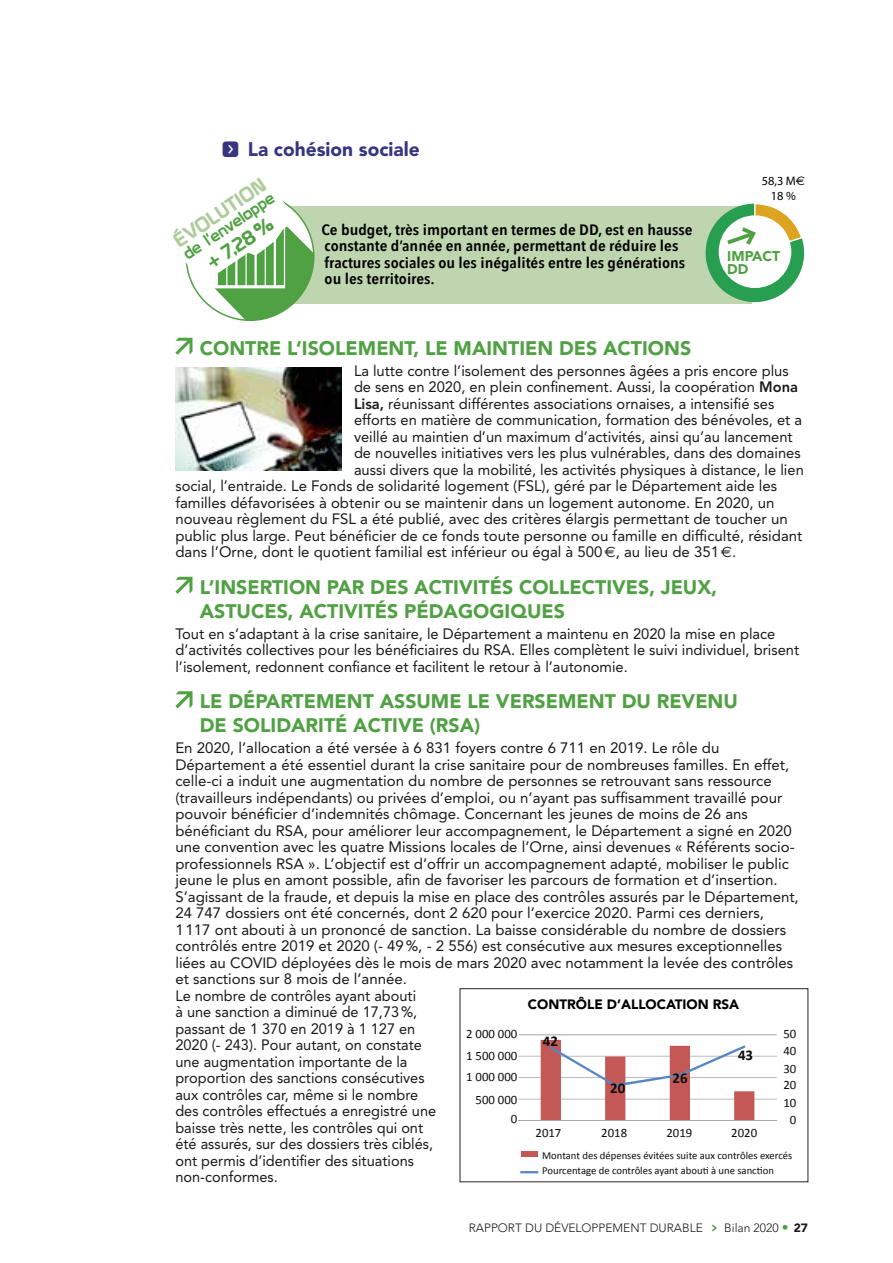
<style>
.page{position:relative;width:893px;height:1263px;background:#fff}
.page>*{position:absolute;margin:0;border:0;box-sizing:border-box;transform-origin:0 0}
.t1{font:900 19.5px/24px "Avenir LT Std";color:#50a143}
.t2{font:900 19.5px "Avenir LT Std";color:#373580}
.t3{font:19.5px "Prototype";color:#adcb9b}
.t4{font:19.5px "Prototype";color:#50a143}
.t5{font:16.5px "Prototype";color:#50a143}
.t6{font:15px/16.5px "Avenir LT Std";color:#191919}
.t7{font:600 15px/16.5px "Avenir Next Condensed";color:#000;scale:1.15 1}
.t8{font:700 14.85px "Calibri";color:#000}
.t9{font:900 14.1px/12.6px "Avenir LT Std";color:#50a143}
.t10{font:900 13.5px "Avenir LT Std";color:#000}
.t11{font:12.75px/17.1px "Calibri";color:#000}
.t12{font:condensed 12.3px/14.4px "Akzidenz Grotesk BE";color:#000;text-align:center}
.t13{font:300 12px "Avenir LT Std";color:#191919}
.t14{font:10.65px/14.9px "Calibri";color:#000}
.s1{font-family:"Button Bonus Rounded Negative";font-weight:400}
.s2{font-family:"Euro Sans";font-stretch:normal}
.s3{font-weight:800}
.s4{font-family:"Euro Sans"}
.s5{font-family:"Avenir Next Condensed";font-weight:700;font-size:13.5px;color:#50a143}
.s6{font-weight:900}
</style>
<div class="page">
<div style="left:221px;top:206px;width:531px;height:98px;background:#bfd5af"></div>
<svg style="left:185px;top:200px;width:129px;height:120px"></svg>
<svg style="left:175px;top:337px;width:18px;height:18px"></svg>
<svg style="left:175px;top:576px;width:18px;height:18px"></svg>
<svg style="left:175px;top:691px;width:18px;height:18px"></svg>
<svg style="left:705px;top:203px;width:100px;height:100px"></svg>
<img style="left:175px;top:368px;width:166px;height:103px">
<hr style="left:519px;top:1099px;width:258px;height:1px;background:#a3a3a3">
<hr style="left:519px;top:1077px;width:258px;height:1px;background:#a3a3a3">
<hr style="left:519px;top:1056px;width:258px;height:1px;background:#a3a3a3">
<hr style="left:519px;top:1034px;width:258px;height:1px;background:#a3a3a3">
<hr style="left:519px;top:1120px;width:258px;height:1px;background:#a3a3a3">
<svg style="left:541px;top:1040px;width:213px;height:80px"></svg>
<div style="left:521px;top:1151px;width:16px;height:6px;background:#c35856"></div>
<svg style="left:520px;top:1171px;width:18px;height:2px"></svg>
<div style="left:460px;top:988px;width:348px;height:194px;border:1px solid #191919"></div>
<h1 class="t2" style="left:221px;top:137px;width:200px"><span class="s1">f</span> La cohésion sociale</h1>
<h1 class="t3" style="left:169px;top:232px;width:108px;rotate:-34deg">ÉVOLUTION</h1>
<p class="t5" style="left:179px;top:247px;width:108px;rotate:-34deg">de l'enveloppe</p>
<h1 class="t4" style="left:203px;top:254px;width:76px;rotate:-34deg">+ 7,28%</h1>
<p class="t7" style="left:322px;top:221px;width:324px">Ce budget, très important en termes de DD, est en hausse constante d’année en année, permettant de réduire les fractures sociales ou les inégalités entre les générations ou les territoires.</p>
<p class="t12" style="left:762px;top:174px;width:45px">58,3 M<span class="s2">€<br></span>18 %</p>
<p class="t9" style="left:727px;top:250px;width:54px">IMPACT<br>DD</p>
<h1 class="t1" style="left:200px;top:336px;width:493px">CONTRE L’ISOLEMENT, LE MAINTIEN DES ACTIONS</h1>
<p class="t6" style="left:354px;top:362px;width:436px">La lutte contre l’isolement des personnes âgées a pris encore plus</p>
<p class="t6" style="left:354px;top:379px;width:445px">de sens en 2020, en plein confinement. Aussi, la coopération <span class="s3">Mona</span></p>
<p class="t6" style="left:354px;top:395px;width:422px"><span class="s3">Lisa,</span> réunissant différentes associations ornaises, a intensifié ses</p>
<p class="t6" style="left:354px;top:412px;width:450px">efforts en matière de communication, formation des bénévoles, et a</p>
<p class="t6" style="left:354px;top:428px;width:440px">veillé au maintien d’un maximum d’activités, ainsi qu’au lancement</p>
<p class="t6" style="left:354px;top:445px;width:448px">de nouvelles initiatives vers les plus vulnérables, dans des domaines</p>
<p class="t6" style="left:354px;top:461px;width:451px">aussi divers que la mobilité, les activités physiques à distance, le lien</p>
<p class="t6" style="left:175px;top:478px;width:603px">social, l’entraide. Le Fonds de solidarité logement (FSL), géré par le Département aide les</p>
<p class="t6" style="left:175px;top:494px;width:600px">familles défavorisées à obtenir ou se maintenir dans un logement autonome. En 2020, un</p>
<p class="t6" style="left:175px;top:511px;width:614px">nouveau règlement du FSL a été publié, avec des critères élargis permettant de toucher un</p>
<p class="t6" style="left:175px;top:527px;width:628px">public plus large. Peut bénéficier de ce fonds toute personne ou famille en difficulté, résidant</p>
<p class="t6" style="left:175px;top:544px;width:562px">dans l’Orne, dont le quotient familial est inférieur ou égal à 500<span class="s4">€</span>, au lieu de 351<span class="s4">€</span>.</p>
<h1 class="t1" style="left:200px;top:575px;width:519px">L’INSERTION PAR DES ACTIVITÉS COLLECTIVES, JEUX,<br>ASTUCES, ACTIVITÉS PÉDAGOGIQUES</h1>
<p class="t6" style="left:175px;top:625px;width:625px">Tout en s’adaptant à la crise sanitaire, le Département a maintenu en 2020 la mise en place d’activités collectives pour les bénéficiaires du RSA. Elles complètent le suivi individuel, brisent l’isolement, redonnent confiance et facilitent le retour à l’autonomie.</p>
<h1 class="t1" style="left:200px;top:689px;width:540px">LE DÉPARTEMENT ASSUME LE VERSEMENT DU REVENU<br>DE SOLIDARITÉ ACTIVE (RSA)</h1>
<p class="t6" style="left:175px;top:740px;width:625px">En 2020, l’allocation a été versée à 6 831 foyers contre 6 711 en 2019. Le rôle du Département a été essentiel durant la crise sanitaire pour de nombreuses familles. En effet, celle-ci a induit une augmentation du nombre de personnes se retrouvant sans ressource (travailleurs indépendants) ou privées d’emploi, ou n’ayant pas suffisamment travaillé pour pouvoir bénéficier d’indemnités chômage. Concernant les jeunes de moins de 26 ans bénéficiant du RSA, pour améliorer leur accompagnement, le Département a signé en 2020 une convention avec les quatre Missions locales de l’Orne, ainsi devenues « Référents socio&shy;professionnels RSA ». L’objectif est d’offrir un accompagnement adapté, mobiliser le public jeune le plus en amont possible, afin de favoriser les parcours de formation et d’insertion.<br>S’agissant de la fraude, et depuis la mise en place des contrôles assurés par le Département, 24 747 dossiers ont été concernés, dont 2 620 pour l’exercice 2020. Parmi ces derniers, 1117 ont abouti à un prononcé de sanction. La baisse considérable du nombre de dossiers contrôlés entre 2019 et 2020 (- 49%, - 2 556) est consécutive aux mesures exceptionnelles liées au COVID déployées dès le mois de mars 2020 avec notamment la levée des contrôles et sanctions sur 8 mois de l’année.<br>Le nombre de contrôles ayant abouti<br>à une sanction a diminué de 17,73%,<br>passant de 1 370 en 2019 à 1 127 en<br>2020 (- 243). Pour autant, on constate<br>une augmentation importante de la<br>proportion des sanctions consécutives<br>aux contrôles car, même si le nombre<br>des contrôles effectués a enregistré une<br>baisse très nette, les contrôles qui ont<br>été assurés, sur des dossiers très ciblés,<br>ont permis d’identifier des situations<br>non-conformes.</p>
<p class="t10" style="left:528px;top:996px;width:213px">CONTRÔLE D’ALLOCATION RSA</p>
<p class="t11" style="left:466px;top:1025px;width:53px">2 000 000</p>
<p class="t11" style="left:783px;top:1025px;width:14px">50</p>
<p class="t8" style="left:543px;top:1031px;width:17px">42</p>
<p class="t8" style="left:610px;top:1078px;width:17px">20</p>
<p class="t8" style="left:738px;top:1045px;width:17px">43</p>
<p class="t11" style="left:783px;top:1041px;width:14px;line-height:18px">40<br>30</p>
<p class="t11" style="left:783px;top:1076px;width:14px;text-align:center">20<br>10<br>0</p>
<p class="t11" style="left:466px;top:1044px;width:53px;line-height:22px;text-align:right">1 500 000<br>1 000 000<br>500 000</p>
<p class="t11" style="left:511px;top:1109px;width:8px">0</p>
<p class="t8" style="left:672px;top:1067px;width:17px">26</p>
<p class="t11" style="left:535px;top:1124px;width:27px">2017</p>
<p class="t11" style="left:601px;top:1124px;width:27px">2018</p>
<p class="t11" style="left:666px;top:1124px;width:27px">2019</p>
<p class="t11" style="left:731px;top:1124px;width:27px">2020</p>
<p class="t14" style="left:542px;top:1147px;width:252px">Montant des dépenses évitées suite aux contrôles exercés<br>Pourcentage de contrôles ayant abouti à une sanction</p>
<p class="t13" style="left:469px;top:1220px;width:341px">RAPPORT DU DÉVELOPPEMENT DURABLE <span class="s5">&gt;</span> Bilan 2020 <span class="s5">•</span> <span class="s6">27</span></p>
</div>
